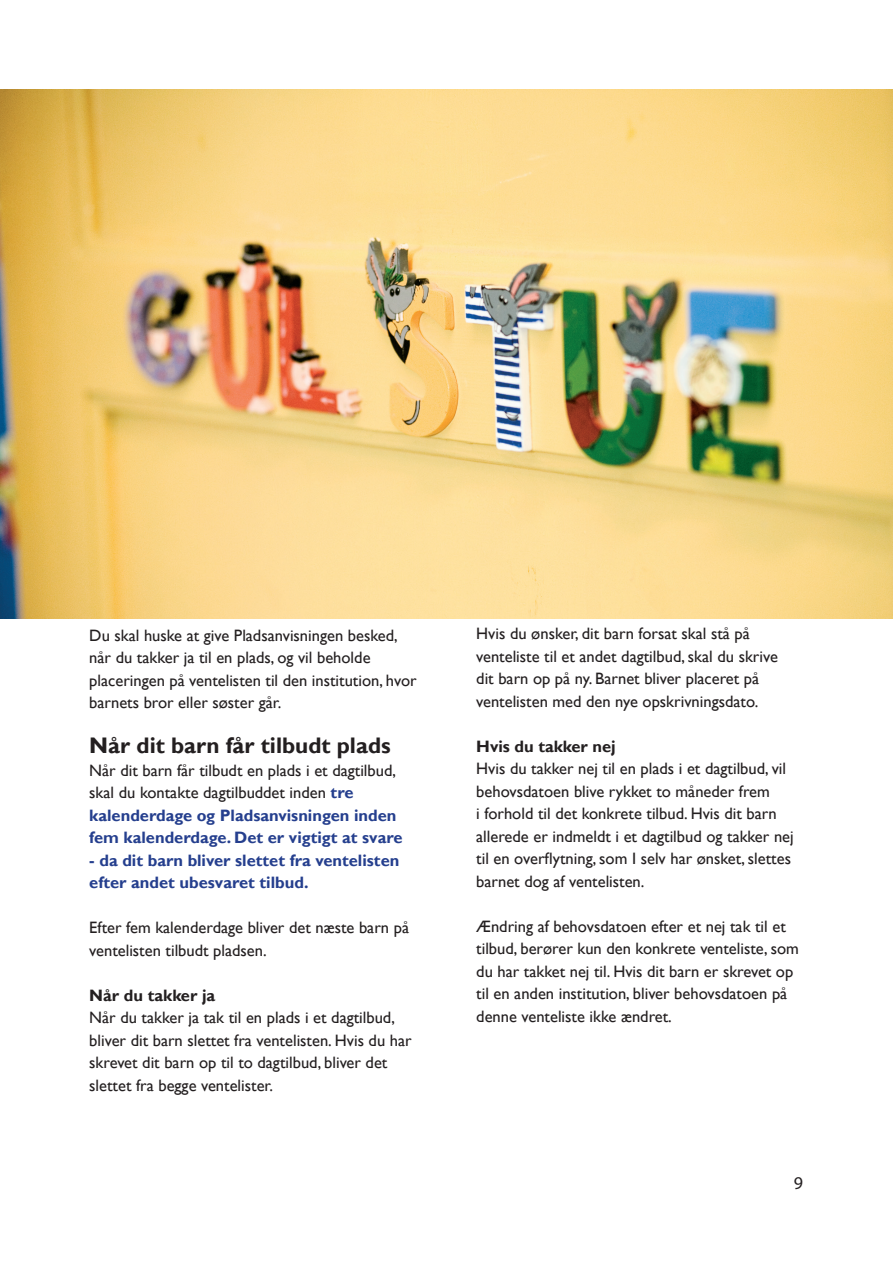
<style>
.page{position:relative;width:893px;height:1263px;background:#fff}
.page>*{position:absolute;margin:0;border:0;box-sizing:border-box;transform-origin:0 0}
.t1{font:700 22.5px "Gill Sans";color:#231f20}
.t2{font:18px "Myriad Pro";color:#231f20}
.t3{font:16.5px/22.5px "Gill Sans";color:#231f20}
.t4{font:700 16.5px/22.5px "Gill Sans";color:#253f8e}
.t5{font:700 16.5px "Gill Sans";color:#231f20}
.s1{font-weight:400;color:#231f20}
</style>
<div class="page">
<img style="left:0;top:89px;width:893px;height:529px">
<p class="t3" style="left:89px;top:625px;width:329px">Du skal huske at give Pladsanvisningen besked, når du takker ja til en plads, og vil beholde placeringen på ventelisten til den institution, hvor barnets bror eller søster går.</p>
<h1 class="t1" style="left:89px;top:734px;width:303px">Når dit barn får tilbudt plads</h1>
<p class="t4" style="left:89px;top:759px;width:315px"><span class="s1">Når dit barn får tilbudt en plads i et dagtilbud, skal du kontakte dagtilbuddet inden</span> tre kalenderdage og Pladsanvisningen inden fem kalenderdage. Det er vigtigt at svare</p>
<p class="t4" style="left:89px;top:849px;width:312px">- da dit barn bliver slettet fra ventelisten efter andet ubesvaret tilbud.</p>
<p class="t3" style="left:89px;top:918px;width:321px">Efter fem kalenderdage bliver det næste barn på ventelisten tilbudt pladsen.</p>
<p class="t5" style="left:89px;top:987px;width:127px">Når du takker ja</p>
<p class="t3" style="left:89px;top:1008px;width:324px">Når du takker ja tak til en plads i et dagtilbud, bliver dit barn slettet fra ventelisten. Hvis du har skrevet dit barn op til to dagtilbud, bliver det slettet fra begge ventelister.</p>
<p class="t3" style="left:476px;top:624px;width:303px">Hvis du ønsker, dit barn forsat skal stå på venteliste til et andet dagtilbud, skal du skrive dit barn op på ny. Barnet bliver placeret på ventelisten med den nye opskrivningsdato.</p>
<p class="t5" style="left:476px;top:738px;width:141px">Hvis du takker nej</p>
<p class="t3" style="left:476px;top:759px;width:319px">Hvis du takker nej til en plads i et dagtilbud, vil behovsdatoen blive rykket to måneder frem<br>i forhold til det konkrete tilbud. Hvis dit barn allerede er indmeldt i et dagtilbud og takker nej til en overflytning, som I selv har ønsket, slettes barnet dog af ventelisten.</p>
<p class="t3" style="left:476px;top:916px;width:324px">Ændring af behovsdatoen efter et nej tak til et tilbud, berører kun den konkrete venteliste, som du har takket nej til. Hvis dit barn er skrevet op til en anden institution, bliver behovsdatoen på denne venteliste ikke ændret.</p>
<p class="t2" style="left:794px;top:1176px;width:11px">9</p>
</div>
